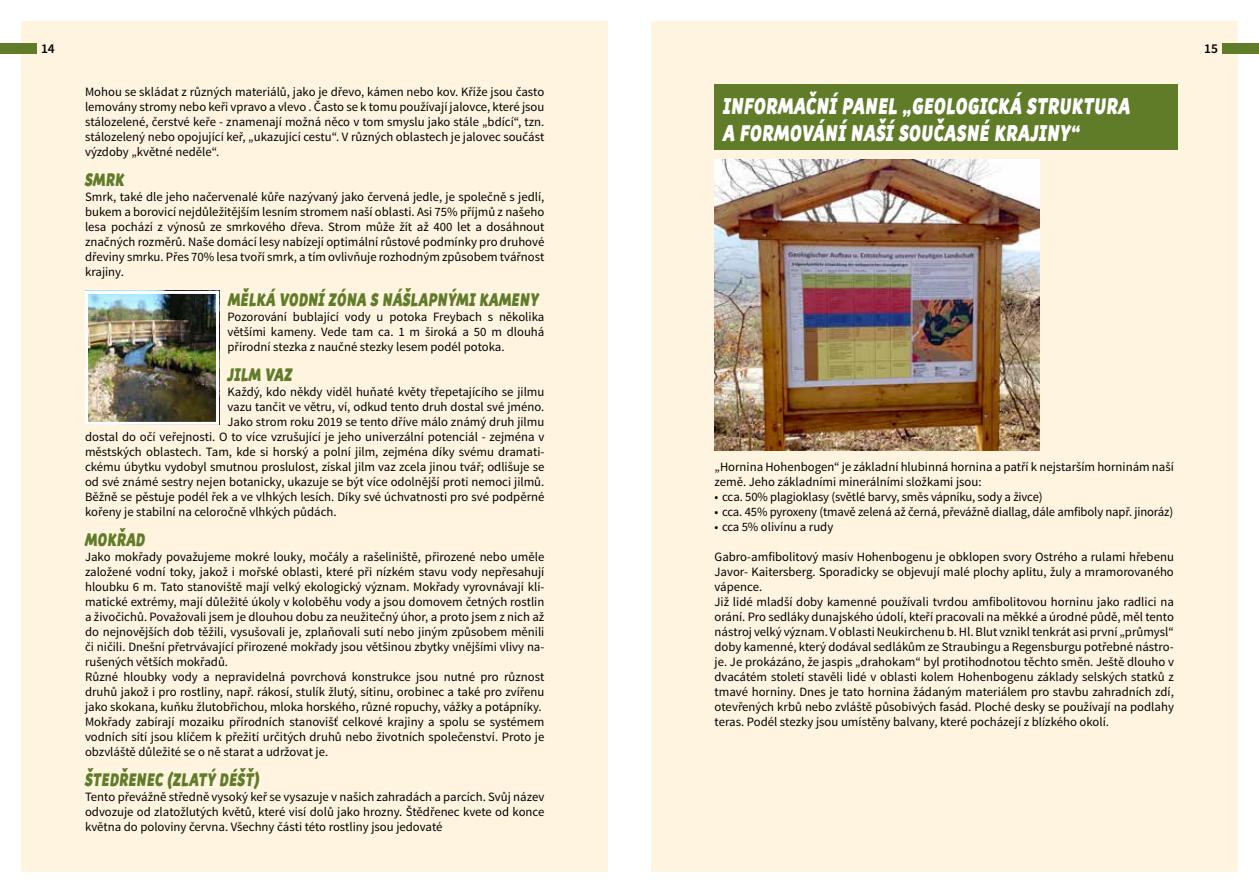
<style>
.page{position:relative;width:1259px;height:893px;background:#fff}
.page>*{position:absolute;margin:0;border:0;box-sizing:border-box;transform-origin:0 0}
.t1{font:22.5px/27px "Souses";letter-spacing:.04em;color:#fff;scale:.7 1}
.t2{font:18px "Souses";letter-spacing:.04em;color:#607c29;scale:.7 1}
.t3{font:13.5px "Source Sans Variable";color:#000}
.t4{font:12.75px/15px "Source Sans Pro";color:#000;text-align:justify}
</style>
<div class="page">
<div style="left:651px;top:21px;width:586px;height:851px;background:#fff4e0"></div>
<div style="left:21px;top:21px;width:587px;height:851px;background:#fff4e0"></div>
<img style="left:89px;top:295px;width:126px;height:126px">
<div style="left:85px;top:291px;width:134px;height:134px;border:3px solid #fff"></div>
<div style="left:714px;top:84px;width:463px;height:65px;background:#607c29"></div>
<img style="left:714px;top:159px;width:325px;height:291px">
<div style="left:0;top:43px;width:37px;height:10px;background:#607c29"></div>
<div style="left:1222px;top:43px;width:37px;height:10px;background:#607c29"></div>
<p class="t3" style="left:41px;top:40px;width:15px">14</p>
<p class="t3" style="left:1204px;top:40px;width:15px">15</p>
<p class="t4" style="left:85px;top:84px;width:461px">Mohou se skládat z různých materiálů, jako je dřevo, kámen nebo kov. Kříže jsou často lemovány stromy nebo keři vpravo a vlevo . Často se k tomu používají jalovce, které jsou stálozelené, čerstvé keře - znamenají možná něco v tom smyslu jako stále „bdící“, tzn. stálozelený nebo opojující keř, „ukazující cestu“. V různých oblastech je jalovec součást výzdoby „květné neděle“.</p>
<h2 class="t2" style="left:85px;top:167px;width:57px">SMRK</h2>
<p class="t4" style="left:85px;top:189px;width:461px">Smrk, také dle jeho načervenalé kůře nazývaný jako červená jedle, je společně s jedlí, bukem a borovicí nejdůležitějším lesním stromem naší oblasti. Asi 75% příjmů z našeho lesa pochází z výnosů ze smrkového dřeva. Strom může žít až 400 let a dosáhnout značných rozměrů. Naše domácí lesy nabízejí optimální růstové podmínky pro druhové dřeviny smrku. Přes 70% lesa tvoří smrk, a tím ovlivňuje rozhodným způsobem tvářnost krajiny.</p>
<h2 class="t2" style="left:228px;top:287px;width:445px">MĚLKÁ VODNÍ ZÓNA S NÁŠLAPNÝMI KAMENY</h2>
<p class="t4" style="left:227px;top:309px;width:318px">Pozorování bublající vody u potoka Freybach s několika většími kameny. Vede tam ca. 1 m široká a 50 m dlouhá přírodní stezka z naučné stezky lesem podél potoka.</p>
<h2 class="t2" style="left:227px;top:362px;width:94px">JILM VAZ</h2>
<p class="t4" style="left:227px;top:384px;width:318px">Každý, kdo někdy viděl huňaté květy třepetajícího se jilmu</p>
<p class="t4" style="left:227px;top:399px;width:318px">vazu tančit ve větru, ví, odkud tento druh dostal své jméno.</p>
<p class="t4" style="left:227px;top:414px;width:318px">Jako strom roku 2019 se tento dříve málo známý druh jilmu</p>
<p class="t4" style="left:85px;top:429px;width:461px">dostal do očí veřejnosti. O to více vzrušující je jeho univerzální potenciál - zejména v</p>
<p class="t4" style="left:85px;top:444px;width:461px">městských oblastech. Tam, kde si horský a polní jilm, zejména díky svému dramati-</p>
<p class="t4" style="left:85px;top:459px;width:461px">ckému úbytku vydobyl smutnou proslulost, získal jilm vaz zcela jinou tvář; odlišuje se</p>
<p class="t4" style="left:85px;top:474px;width:461px">od své známé sestry nejen botanicky, ukazuje se být více odolnější proti nemoci jilmů.</p>
<p class="t4" style="left:85px;top:489px;width:461px">Běžně se pěstuje podél řek a ve vlhkých lesích. Díky své úchvatnosti pro své podpěrné</p>
<p class="t4" style="left:85px;top:504px;width:253px">kořeny je stabilní na celoročně vlhkých půdách.</p>
<h2 class="t2" style="left:85px;top:527px;width:87px">MOKŘAD</h2>
<p class="t4" style="left:85px;top:549px;width:461px;text-align:left">Jako mokřady považujeme mokré louky, močály a rašeliniště, přirozené nebo uměle založené vodní toky, jakož i mořské oblasti, které při nízkém stavu vody nepřesahují hloubku 6 m. Tato stanoviště mají velký ekologický význam. Mokřady vyrovnávají kli&shy;matické extrémy, mají důležité úkoly v koloběhu vody a jsou domovem četných rostlin a živočichů. Považovali jsem je dlouhou dobu za neužitečný úhor, a proto jsem z nich až do nejnovějších dob těžili, vysušovali je, zplaňovali sutí nebo jiným způsobem měnili či ničili. Dnešní přetrvávající přirozené mokřady jsou většinou zbytky vnějšími vlivy na&shy;rušených větších mokřadů.<br>Různé hloubky vody a nepravidelná povrchová konstrukce jsou nutné pro různost druhů jakož i pro rostliny, např. rákosí, stulík žlutý, sítinu, orobinec a také pro zvířenu jako skokana, kuňku žlutobřichou, mloka horského, různé ropuchy, vážky a potápníky.<br>Mokřady zabírají mozaiku přírodních stanovišť celkové krajiny a spolu se systémem vodních sítí jsou klíčem k přežití určitých druhů nebo životních společenství. Proto je obzvláště důležité se o ně starat a udržovat je.</p>
<h2 class="t2" style="left:85px;top:767px;width:251px">ŠTEDŘENEC (ZLATÝ DÉŠŤ)</h2>
<p class="t4" style="left:85px;top:789px;width:461px">Tento převážně středně vysoký keř se vysazuje v našich zahradách a parcích. Svůj název odvozuje od zlatožlutých květů, které visí dolů jako hrozny. Štědřenec kvete od konce května do poloviny června. Všechny části této rostliny jsou jedovaté</p>
<h1 class="t1" style="left:723px;top:93px;width:583px">INFORMAČNÍ PANEL „GEOLOGICKÁ STRUKTURA<br>A FORMOVÁNÍ NAŠÍ SOUČASNÉ KRAJINY“</h1>
<p class="t4" style="left:714px;top:459px;width:461px">„Hornina Hohenbogen“ je základní hlubinná hornina a patří k nejstarším horninám naší země. Jeho základními minerálními složkami jsou:</p>
<p class="t4" style="left:714px;top:489px;width:329px">• cca. 50% plagioklasy (světlé barvy, směs vápníku, sody a živce)</p>
<p class="t4" style="left:714px;top:504px;width:460px">• cca. 45% pyroxeny (tmavě zelená až černá, převážně diallag, dále amfiboly např. jinoráz)</p>
<p class="t4" style="left:714px;top:519px;width:120px">• cca 5% olivínu a rudy</p>
<p class="t4" style="left:714px;top:549px;width:461px;text-align:left">Gabro-amfibolitový masív Hohenbogenu je obklopen svory Ostrého a rulami hřebenu Javor- Kaitersberg. Sporadicky se objevují malé plochy aplitu, žuly a mramorovaného vápence.<br>Již lidé mladší doby kamenné používali tvrdou amfibolitovou horninu jako radlici na orání. Pro sedláky dunajského údolí, kteří pracovali na měkké a úrodné půdě, měl tento nástroj velký význam. V oblasti Neukirchenu b. Hl. Blut vznikl tenkrát asi první „průmysl“ doby kamenné, který dodával sedlákům ze Straubingu a Regensburgu potřebné nástro&shy;je. Je prokázáno, že jaspis „drahokam“ byl protihodnotou těchto směn. Ještě dlouho v dvacátém století stavěli lidé v oblasti kolem Hohenbogenu základy selských statků z tmavé horniny. Dnes je tato hornina žádaným materiálem pro stavbu zahradních zdí, otevřených krbů nebo zvláště působivých fasád. Ploché desky se používají na podlahy teras. Podél stezky jsou umístěny balvany, které pocházejí z blízkého okolí.</p>
</div>
